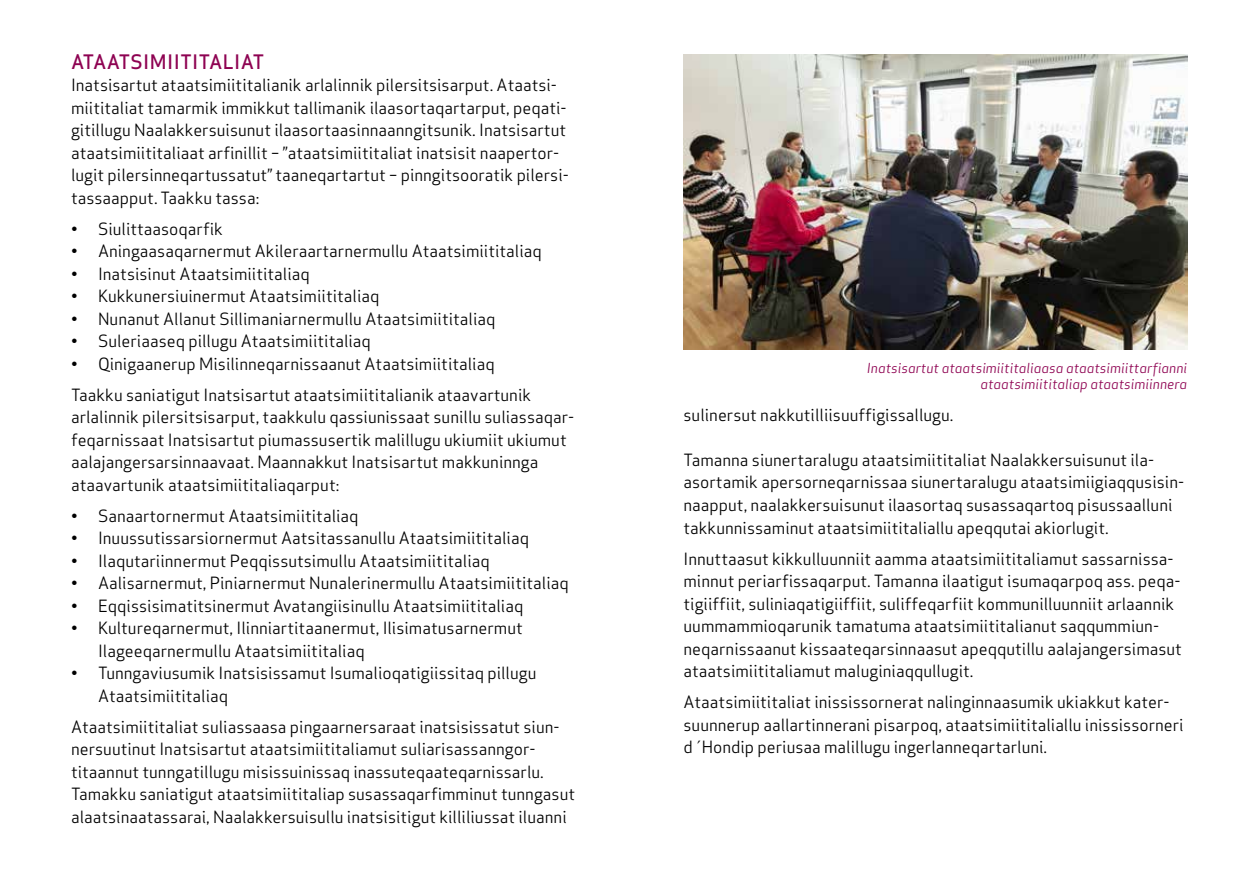
<style>
.page{position:relative;width:1259px;height:893px;background:#fff}
.page>*{position:absolute;margin:0;border:0;box-sizing:border-box;transform-origin:0 0}
.t1{font:500 19.5px "Apex Sans";letter-spacing:.02em;color:#8e0352}
.t2{font:16.5px/22.5px "Apex Sans";color:#000}
.t3{font:italic 13.5px/16.5px "Apex Sans";color:#8e0352;text-align:right}
</style>
<div class="page">
<img style="left:683px;top:54px;width:504px;height:295px">
<p class="t1" style="left:71px;top:44px;width:195px">ATAATSIMIITITALIAT</p>
<p class="t2" style="left:71px;top:72px;width:499px">Inatsisartut ataatsimiititalianik arlalinnik pilersitsisarput. Ataatsi&shy;miititaliat tamarmik immikkut tallimanik ilaasortaqartarput, peqati&shy;gitillugu Naalakkersuisunut ilaasortaasinnaanngitsunik. Inatsisartut ataatsimiititaliaat arfinillit – ”ataatsimiititaliat inatsisit naapertor&shy;lugit pilersinneqartussatut” taaneqartartut – pinngitsooratik pilersi&shy;tassaapput. Taakku tassa:</p>
<p class="t2" style="left:71px;top:216px;width:153px">• Siulittaasoqarfik</p>
<p class="t2" style="left:71px;top:238px;width:472px">• Aningaasaqarnermut Akileraartarnermullu Ataatsimiititaliaq</p>
<p class="t2" style="left:71px;top:261px;width:240px">• Inatsisinut Ataatsimiititaliaq</p>
<p class="t2" style="left:71px;top:283px;width:310px">• Kukkunersiuinermut Ataatsimiititaliaq</p>
<p class="t2" style="left:71px;top:306px;width:426px">• Nunanut Allanut Sillimaniarnermullu Ataatsimiititaliaq</p>
<p class="t2" style="left:71px;top:328px;width:301px">• Suleriaaseq pillugu Ataatsimiititaliaq</p>
<p class="t2" style="left:71px;top:347px;width:462px;line-height:31px">• Qinigaanerup Misilinneqarnissaanut Ataatsimiititaliaq<br>Taakku saniatigut Inatsisartut ataatsimiititalianik ataavartunik</p>
<p class="t2" style="left:71px;top:404px;width:505px">arlalinnik pilersitsisarput, taakkulu qassiunissaat sunillu suliassaqar&shy;feqarnissaat Inatsisartut piumassusertik malillugu ukiumiit ukiumut aalajangersarsinnaavaat. Maannakkut Inatsisartut makkuninnga ataavartunik ataatsimiititaliaqarput:</p>
<p class="t2" style="left:71px;top:503px;width:289px">• Sanaartornermut Ataatsimiititaliaq</p>
<p class="t2" style="left:71px;top:525px;width:459px">• Inuussutissarsiornermut Aatsitassanullu Ataatsimiititaliaq</p>
<p class="t2" style="left:71px;top:548px;width:420px">• Ilaqutariinnermut Peqqissutsimullu Ataatsimiititaliaq</p>
<p class="t2" style="left:71px;top:570px;width:499px">• Aalisarnermut, Piniarnermut Nunalerinermullu Ataatsimiititaliaq</p>
<p class="t2" style="left:71px;top:593px;width:454px">• Eqqissisimatitsinermut Avatangiisinullu Ataatsimiititaliaq</p>
<p class="t2" style="left:98px;top:615px;width:426px;text-indent:-27px">• Kultureqarnermut, Ilinniartitaanermut, Ilisimatusarnermut<br>Ilageeqarnermullu Ataatsimiititaliaq</p>
<p class="t2" style="left:98px;top:660px;width:440px;text-indent:-27px">• Tunngaviusumik Inatsisissamut Isumalioqatigiissitaq pillugu<br>Ataatsimiititaliaq</p>
<p class="t2" style="left:71px;top:714px;width:505px">Ataatsimiititaliat suliassaasa pingaarnersaraat inatsisissatut siun&shy;nersuutinut Inatsisartut ataatsimiititaliamut suliarisassanngor&shy;titaannut tunngatillugu misissuinissaq inassuteqaateqarnissarlu.<br>Tamakku saniatigut ataatsimiititaliap susassaqarfimminut tunngasut alaatsinaatassarai, Naalakkersuisullu inatsisitigut killiliussat iluanni</p>
<p class="t3" style="left:867px;top:358px;width:322px">Inatsisartut ataatsimiititaliaasa ataatsimiittarfianni ataatsimiititaliap ataatsimiinnera</p>
<p class="t2" style="left:683px;top:402px;width:271px">sulinersut nakkutilliisuuffigissallugu.</p>
<p class="t2" style="left:683px;top:447px;width:502px">Tamanna siunertaralugu ataatsimiititaliat Naalakkersuisunut ila&shy;asortamik apersorneqarnissaa siunertaralugu ataatsimiigiaqqusisin&shy;naapput, naalakkersuisunut ilaasortaq susassaqartoq pisussaalluni takkunnissaminut ataatsimiititaliallu apeqqutai akiorlugit.</p>
<p class="t2" style="left:683px;top:546px;width:500px">Innuttaasut kikkulluunniit aamma ataatsimiititaliamut sassarnissa&shy;minnut periarfissaqarput. Tamanna ilaatigut isumaqarpoq ass. peqa&shy;tigiiffiit, suliniaqatigiiffiit, suliffeqarfiit kommunilluunniit arlaannik uummammioqarunik tamatuma ataatsimiititalianut saqqummiun&shy;neqarnissaanut kissaateqarsinnaasut apeqqutillu aalajangersimasut ataatsimiititaliamut maluginiaqqullugit.</p>
<p class="t2" style="left:683px;top:689px;width:502px">Ataatsimiititaliat inississornerat nalinginnaasumik ukiakkut kater&shy;suunnerup aallartinnerani pisarpoq, ataatsimiititaliallu inississorneri d´Hondip periusaa malillugu ingerlanneqartarluni.</p>
</div>
